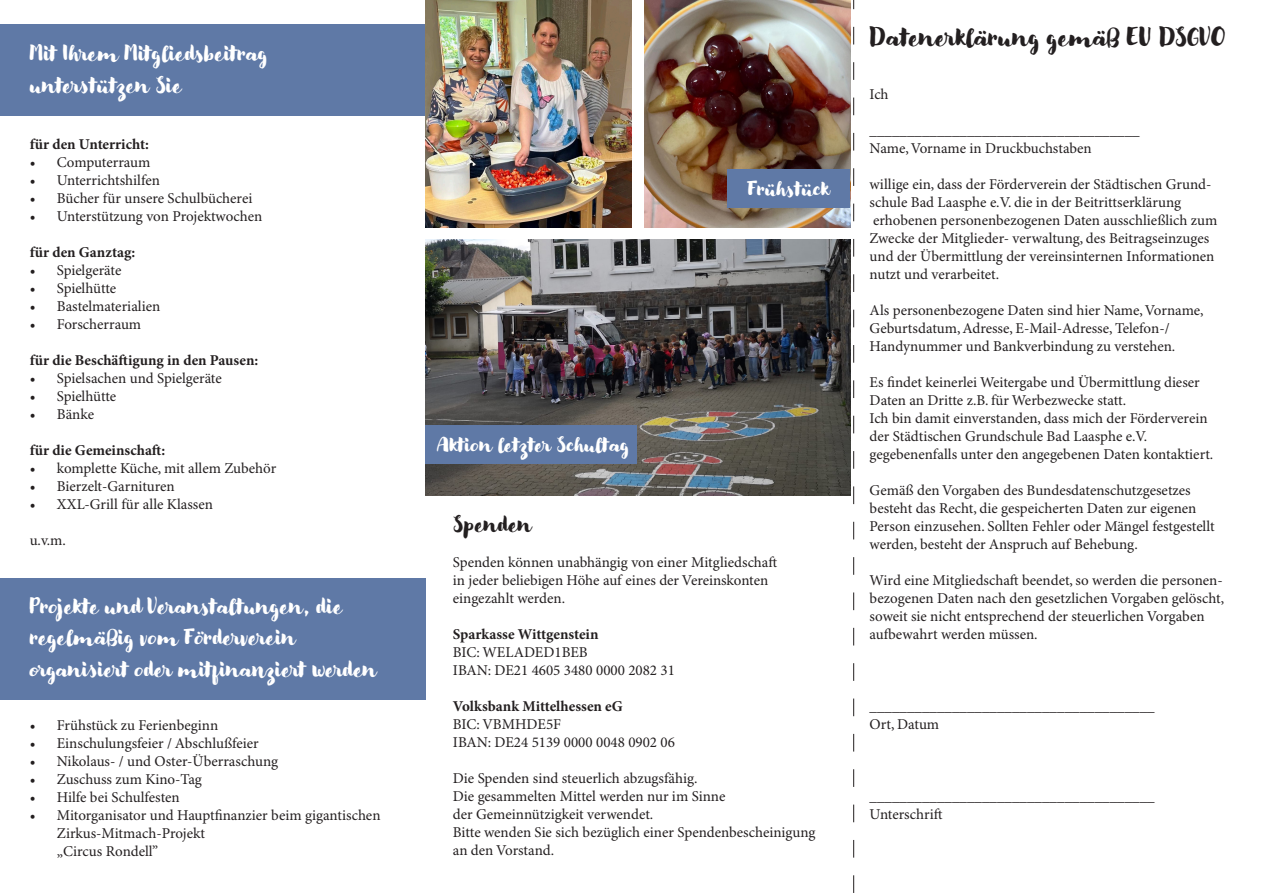
<style>
.page{position:relative;width:1263px;height:893px;background:#fff}
.page>*{position:absolute;margin:0;border:0;box-sizing:border-box;transform-origin:0 0}
.t1{font:22.5px "Modern Love";color:#231f20}
.t2{font:19.5px/31.5px "Modern Love";color:#fff}
.t3{font:19.5px "Modern Love";color:#231f20}
.t4{font:18px "Modern Love";color:#fff}
.t5{font:15px/18px "Minion Pro";color:#231f20}
.t6{font:700 15px "Minion Pro";color:#231f20}
</style>
<div class="page">
<img style="left:425px;top:239px;width:425px;height:257px">
<div style="left:0;top:24px;width:425px;height:92px;background:#5f79a6"></div>
<div style="left:0;top:578px;width:425px;height:121px;background:#5f79a6"></div>
<img style="left:425px;top:0;width:206px;height:227px">
<img style="left:644px;top:0;width:206px;height:227px">
<div style="left:425px;top:425px;width:212px;height:39px;background:#5f79a6"></div>
<div style="left:727px;top:169px;width:123px;height:39px;background:#5f79a6"></div>
<svg style="left:853px;top:0;width:1px;height:893px"></svg>
<h2 class="t2" style="left:30px;top:38px;width:240px">Mit Ihrem Mitgliedsbeitrag unterstützen Sie</h2>
<p class="t6" style="left:30px;top:134px;width:121px">für den Unterricht:</p>
<p class="t5" style="left:30px;top:154px;width:122px">• Computerraum</p>
<p class="t5" style="left:30px;top:172px;width:132px">• Unterrichtshilfen</p>
<p class="t5" style="left:30px;top:190px;width:224px">• Bücher für unsere Schulbücherei</p>
<p class="t5" style="left:30px;top:208px;width:234px">• Unterstützung von Projektwochen</p>
<p class="t6" style="left:30px;top:242px;width:107px">für den Ganztag:</p>
<p class="t5" style="left:30px;top:262px;width:93px">• Spielgeräte</p>
<p class="t5" style="left:30px;top:280px;width:88px">• Spielhütte</p>
<p class="t5" style="left:30px;top:298px;width:132px">• Bastelmaterialien</p>
<p class="t5" style="left:30px;top:316px;width:113px">• Forscherraum</p>
<p class="t6" style="left:30px;top:350px;width:230px">für die Beschäftigung in den Pausen:</p>
<p class="t5" style="left:30px;top:370px;width:194px">• Spielsachen und Spielgeräte</p>
<p class="t5" style="left:30px;top:388px;width:88px">• Spielhütte</p>
<p class="t5" style="left:30px;top:406px;width:66px">• Bänke</p>
<p class="t6" style="left:30px;top:440px;width:137px">für die Gemeinschaft:</p>
<p class="t5" style="left:30px;top:460px;width:248px">• komplette Küche, mit allem Zubehör</p>
<p class="t5" style="left:30px;top:478px;width:146px">• Bierzelt-Garnituren</p>
<p class="t5" style="left:30px;top:496px;width:185px">• XXL-Grill für alle Klassen</p>
<p class="t5" style="left:30px;top:532px;width:38px">u.v.m.</p>
<h2 class="t2" style="left:30px;top:590px;width:349px">Projekte und Veranstaltungen, die regelmäßig vom Förderverein organisiert oder mitfinanziert werden</h2>
<p class="t5" style="left:30px;top:716px;width:190px">• Frühstück zu Ferienbeginn</p>
<p class="t5" style="left:30px;top:734px;width:231px">• Einschulungsfeier / Abschlußfeier</p>
<p class="t5" style="left:30px;top:752px;width:250px">• Nikolaus- / und Oster-Überraschung</p>
<p class="t5" style="left:30px;top:770px;width:174px">• Zuschuss zum Kino-Tag</p>
<p class="t5" style="left:30px;top:788px;width:152px">• Hilfe bei Schulfesten</p>
<p class="t5" style="left:57px;top:806px;width:325px;text-indent:-27px">• Mitorganisator und Hauptfinanzier beim gigantischen<br>Zirkus-Mitmach-Projekt<br>„Circus Rondell”</p>
<p class="t4" style="left:437px;top:434px;width:194px">Aktion letzter Schultag</p>
<p class="t4" style="left:747px;top:178px;width:84px">Frühstück</p>
<h2 class="t3" style="left:453px;top:513px;width:81px">Spenden</h2>
<p class="t5" style="left:453px;top:554px;width:326px">Spenden können unabhängig von einer Mitgliedschaft in jeder beliebigen Höhe auf eines der Vereinskonten eingezahlt werden.</p>
<p class="t6" style="left:453px;top:624px;width:147px">Sparkasse Wittgenstein</p>
<p class="t5" style="left:453px;top:644px;width:224px">BIC: WELADED1BEB<br>IBAN: DE21 4605 3480 0000 2082 31</p>
<p class="t6" style="left:453px;top:696px;width:171px">Volksbank Mittelhessen eG</p>
<p class="t5" style="left:453px;top:716px;width:224px">BIC: VBMHDE5F<br>IBAN: DE24 5139 0000 0048 0902 06</p>
<p class="t5" style="left:453px;top:770px;width:364px">Die Spenden sind steuerlich abzugsfähig.<br>Die gesammelten Mittel werden nur im Sinne<br>der Gemeinnützigkeit verwendet.<br>Bitte wenden Sie sich bezüglich einer Spendenbescheinigung an den Vorstand.</p>
<h1 class="t1" style="left:870px;top:24px;width:358px">Datenerklärung gemäß EU DSGVO</h1>
<p class="t5" style="left:870px;top:86px;width:21px">Ich</p>
<p class="t5" style="left:870px;top:122px;width:271px">____________________________________<br>Name, Vorname in Druckbuchstaben</p>
<p class="t5" style="left:870px;top:176px;width:349px">willige ein, dass der Förderverein der Städtischen Grund&shy;schule Bad Laasphe e.V. die in der Beitrittserklärung erhobenen personenbezogenen Daten ausschließlich zum Zwecke der Mitglieder- verwaltung, des Beitragseinzuges und der Übermittlung der vereinsinternen Informationen nutzt und verarbeitet.</p>
<p class="t5" style="left:870px;top:302px;width:335px">Als personenbezogene Daten sind hier Name, Vorname,<br>Geburtsdatum, Adresse, E-Mail-Adresse, Telefon-/<br>Handynummer und Bankverbindung zu verstehen.</p>
<p class="t5" style="left:870px;top:374px;width:345px">Es findet keinerlei Weitergabe und Übermittlung dieser Daten an Dritte z.B. für Werbezwecke statt.<br>Ich bin damit einverstanden, dass mich der Förderverein der Städtischen Grundschule Bad Laasphe e.V. gegebenenfalls unter den angegebenen Daten kontaktiert.</p>
<p class="t5" style="left:870px;top:482px;width:347px">Gemäß den Vorgaben des Bundesdatenschutzgesetzes besteht das Recht, die gespeicherten Daten zur eigenen Person einzusehen. Sollten Fehler oder Mängel festgestellt werden, besteht der Anspruch auf Behebung.</p>
<p class="t5" style="left:870px;top:572px;width:356px">Wird eine Mitgliedschaft beendet, so werden die personen&shy;bezogenen Daten nach den gesetzlichen Vorgaben gelöscht, soweit sie nicht entsprechend der steuerlichen Vorgaben aufbewahrt werden müssen.</p>
<p class="t5" style="left:870px;top:698px;width:286px">______________________________________<br>Ort, Datum</p>
<p class="t5" style="left:870px;top:788px;width:286px">______________________________________<br>Unterschrift</p>
</div>
